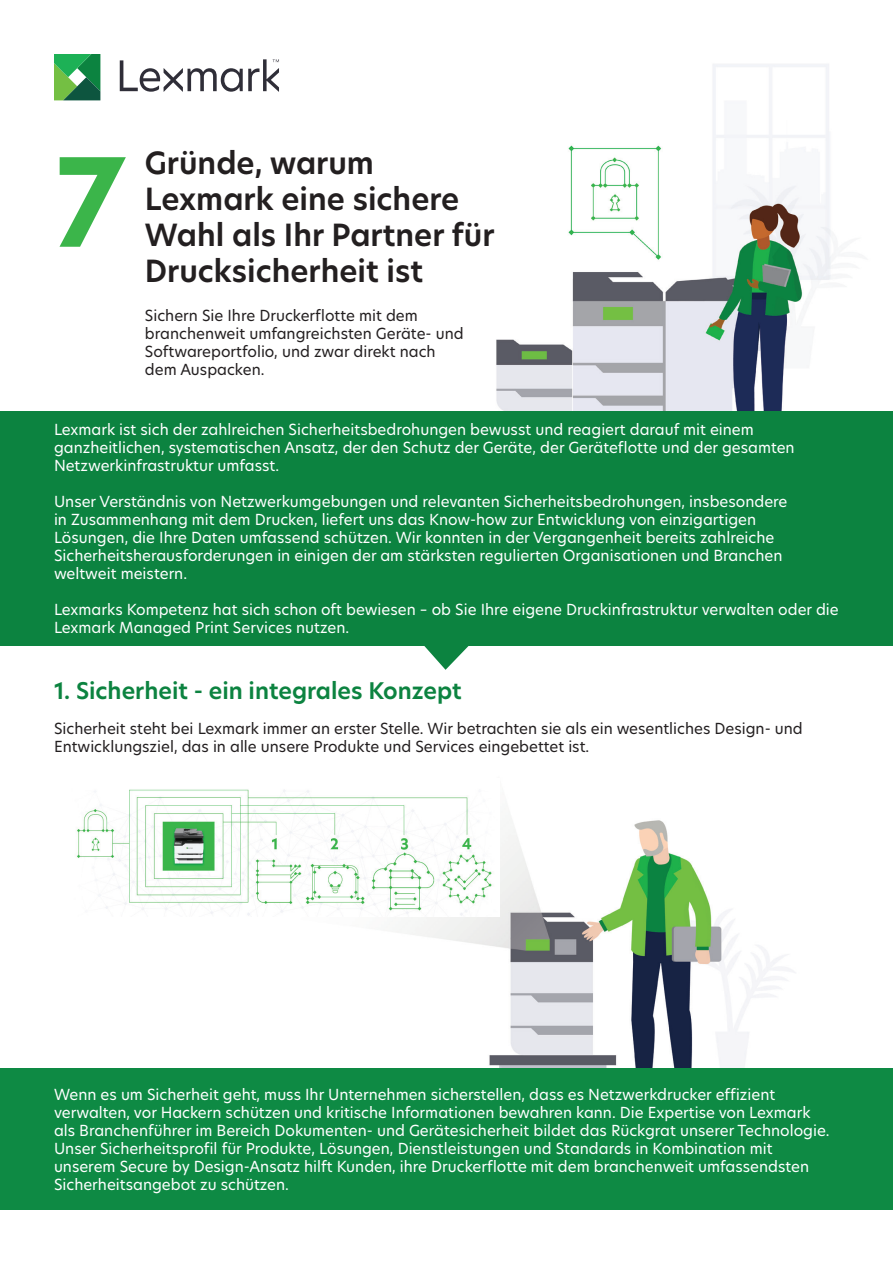
<style>
.page{position:relative;width:893px;height:1263px;background:#fff}
.page>*{position:absolute;margin:0;border:0;box-sizing:border-box;transform-origin:0 0}
.t1{font:700 120px "TP Hero";color:#3bb54a}
.t2{font:600 30px/36px "TP Hero";color:#231f20}
.t3{font:600 22.5px "TP Hero";color:#0c8340}
.t4{font:15px/18px "TP Hero";color:#fff}
.t5{font:15px/18px "TP Hero";color:#231f20}
</style>
<div class="page">
<img style="left:396px;top:820px;width:399px;height:248px">
<img style="left:77px;top:789px;width:422px;height:128px">
<img style="left:496px;top:64px;width:335px;height:347px">
<div style="left:0;top:411px;width:893px;height:234px;background:#0c8340"></div>
<svg style="left:423px;top:645px;width:47px;height:25px"></svg>
<div style="left:0;top:1068px;width:893px;height:141px;background:#0e8a44"></div>
<svg style="left:120px;top:59px;width:159px;height:33px"></svg>
<svg style="left:54px;top:54px;width:46px;height:46px;background:#3c9b55"></svg>
<h1 class="t1" style="left:54px;top:121px;width:73px">7</h1>
<h2 class="t2" style="left:145px;top:145px;width:351px">Gründe, warum<br>Lexmark eine sichere<br>Wahl als Ihr Partner für<br>Drucksicherheit ist</h2>
<p class="t5" style="left:145px;top:306px;width:320px">Sichern Sie Ihre Druckerflotte mit dem branchenweit umfangreichsten Geräte- und Softwareportfolio, und zwar direkt nach dem Auspacken.</p>
<p class="t4" style="left:54px;top:420px;width:742px">Lexmark ist sich der zahlreichen Sicherheitsbedrohungen bewusst und reagiert darauf mit einem ganzheitlichen, systematischen Ansatz, der den Schutz der Geräte, der Geräteflotte und der gesamten<br>Netzwerkinfrastruktur umfasst.</p>
<p class="t4" style="left:54px;top:492px;width:735px">Unser Verständnis von Netzwerkumgebungen und relevanten Sicherheitsbedrohungen, insbesondere in Zusammenhang mit dem Drucken, liefert uns das Know-how zur Entwicklung von einzigartigen Lösungen, die Ihre Daten umfassend schützen. Wir konnten in der Vergangenheit bereits zahlreiche Sicherheitsherausforderungen in einigen der am stärksten regulierten Organisationen und Branchen weltweit meistern.</p>
<p class="t4" style="left:54px;top:600px;width:786px">Lexmarks Kompetenz hat sich schon oft bewiesen – ob Sie Ihre eigene Druckinfrastruktur verwalten oder die<br>Lexmark Managed Print Services nutzen.</p>
<h3 class="t3" style="left:54px;top:675px;width:409px">1. Sicherheit - ein integrales Konzept</h3>
<p class="t5" style="left:54px;top:719px;width:750px">Sicherheit steht bei Lexmark immer an erster Stelle. Wir betrachten sie als ein wesentliches Design- und<br>Entwicklungsziel, das in alle unsere Produkte und Services eingebettet ist.</p>
<p class="t4" style="left:54px;top:1085px;width:777px">Wenn es um Sicherheit geht, muss Ihr Unternehmen sicherstellen, dass es Netzwerkdrucker effizient verwalten, vor Hackern schützen und kritische Informationen bewahren kann. Die Expertise von Lexmark als Branchenführer im Bereich Dokumenten- und Gerätesicherheit bildet das Rückgrat unserer Technologie.<br>Unser Sicherheitsprofil für Produkte, Lösungen, Dienstleistungen und Standards in Kombination mit unserem Secure by Design-Ansatz hilft Kunden, ihre Druckerflotte mit dem branchenweit umfassendsten Sicherheitsangebot zu schützen.</p>
</div>
